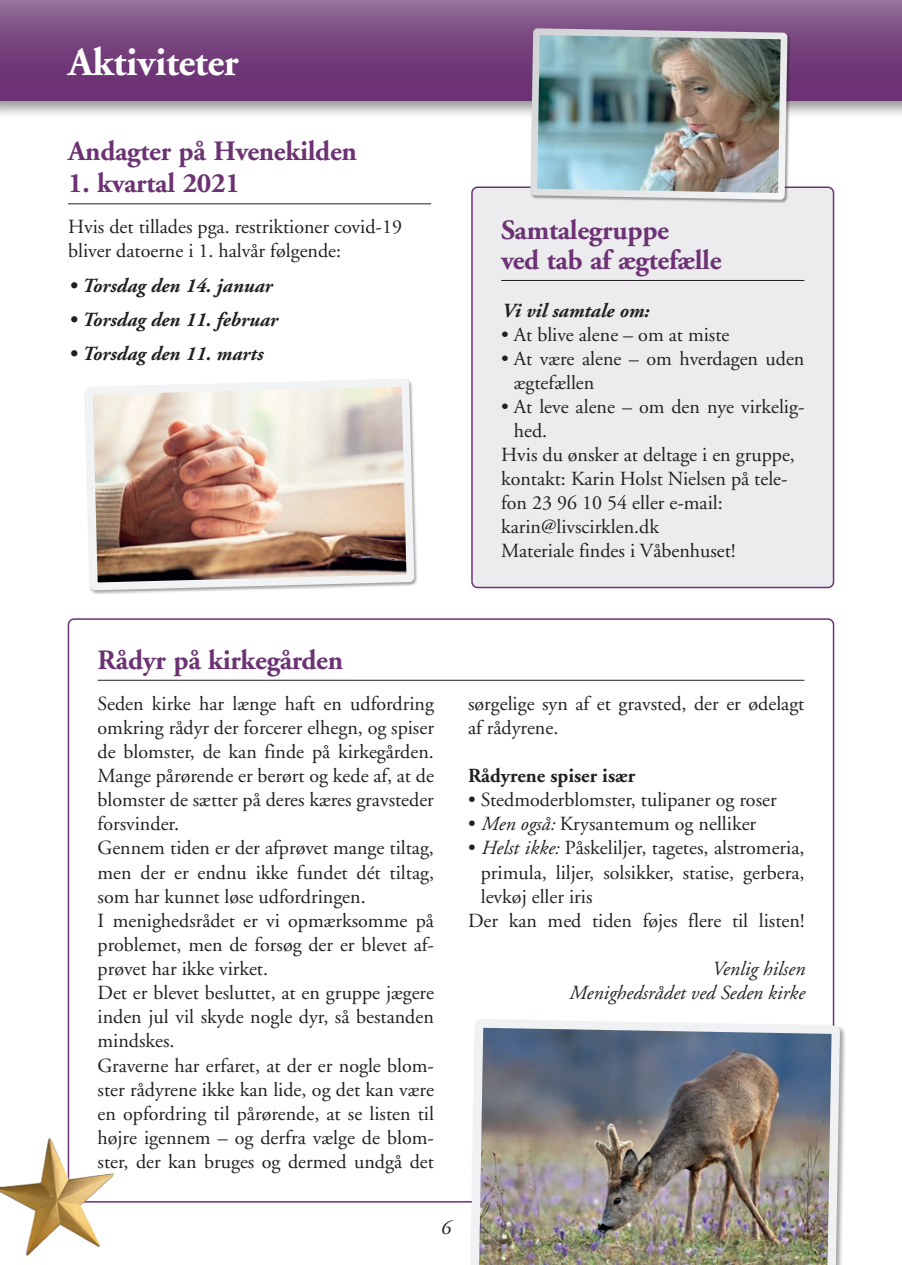
<style>
.page{position:relative;width:902px;height:1265px;background:#fff}
.page>*{position:absolute;margin:0;border:0;box-sizing:border-box;transform-origin:0 0}
.t1{font:700 40px "Adobe Garamond";letter-spacing:-.01em;color:#fff}
.t2{font:700 28px/30px "Adobe Garamond";letter-spacing:-.01em;color:#6c3274}
.t3{font:20px/24.2px "Adobe Garamond";color:#231f20}
.t4{font:italic 700 20px "Adobe Garamond";color:#231f20}
.t5{font:italic 20px/24.2px "Adobe Garamond";color:#231f20;text-align:right}
.t6{font:700 20px "Adobe Garamond";color:#231f20}
.s1{font-style:italic}
</style>
<div class="page">
<div style="left:0;top:0;width:901px;height:118px;background:#231f20;opacity:.5"></div>
<div style="left:0;top:0;width:901px;height:101px;background:linear-gradient(to bottom,#8c6692,#65266d)"></div>
<hr style="left:68px;top:203px;width:363px;height:1px;background:#231f20">
<hr style="left:98px;top:680px;width:706px;height:1px;background:#231f20">
<div style="left:84px;top:378px;width:334px;height:216px;background:#231f20;opacity:.4"></div>
<img style="left:84px;top:382px;width:334px;height:204px">
<svg style="left:527px;top:0;width:263px;height:77px;background:#8e889b"></svg>
<img style="left:466px;top:77px;width:378px;height:1187px">
<img style="left:0;top:1123px;width:145px;height:133px">
<h1 class="t1" style="left:68px;top:40px;width:172px">Aktiviteter</h1>
<h2 class="t2" style="left:68px;top:137px;width:290px">Andagter på Hvenekilden</h2>
<h2 class="t2" style="left:68px;top:169px;width:173px">1. kvartal 2021</h2>
<p class="t3" style="left:68px;top:215px;width:335px">Hvis det tillades pga. restriktioner covid-19 bliver datoerne i 1. halvår følgende:</p>
<p class="t4" style="left:68px;top:274px;width:205px">• Torsdag den 14. januar</p>
<p class="t4" style="left:68px;top:308px;width:211px">• Torsdag den 11. februar</p>
<p class="t4" style="left:68px;top:342px;width:196px">• Torsdag den 11. marts</p>
<h2 class="t2" style="left:501px;top:215px;width:222px">Samtalegruppe<br>ved tab af ægtefælle</h2>
<p class="t4" style="left:501px;top:299px;width:149px">Vi vil samtale om:</p>
<p class="t3" style="left:501px;top:323px;width:230px">• At blive alene – om at miste</p>
<p class="t3" style="left:514px;top:347px;width:292px;text-indent:-13px">• At være alene – om hverdagen uden ægtefællen</p>
<p class="t3" style="left:501px;top:395px;width:305px">• At leve alene – om den nye virkelig-</p>
<p class="t3" style="left:514px;top:419px;width:35px">hed.</p>
<p class="t3" style="left:501px;top:443px;width:295px">Hvis du ønsker at deltage i en gruppe,</p>
<p class="t3" style="left:501px;top:467px;width:288px">kontakt: Karin Holst Nielsen på tele-</p>
<p class="t3" style="left:501px;top:491px;width:223px">fon 23 96 10 54 eller e-mail:</p>
<p class="t3" style="left:501px;top:515px;width:159px">karin@livscirklen.dk</p>
<p class="t3" style="left:501px;top:539px;width:236px">Materiale findes i Våbenhuset!</p>
<h2 class="t2" style="left:98px;top:645px;width:247px">Rådyr på kirkegården</h2>
<p class="t3" style="left:98px;top:691px;width:338px">Seden kirke har længe haft en udfordring omkring rådyr der forcerer elhegn, og spiser de blomster, de kan finde på kirkegården.<br>Mange pårørende er berørt og kede af, at de blomster de sætter på deres kæres gravsteder forsvinder.<br>Gennem tiden er der afprøvet mange tiltag, men der er endnu ikke fundet dét tiltag, som har kunnet løse udfordringen.<br>I menighedsrådet er vi opmærksomme på problemet, men de forsøg der er blevet af&shy;prøvet har ikke virket.<br>Det er blevet besluttet, at en gruppe jægere inden jul vil skyde nogle dyr, så bestanden mindskes.<br>Graverne har erfaret, at der er nogle blom&shy;ster rådyrene ikke kan lide, og det kan være en opfordring til pårørende, at se listen til højre igennem – og derfra vælge de blom&shy;ster, der kan bruges og dermed undgå det</p>
<p class="t3" style="left:468px;top:692px;width:338px">sørgelige syn af et gravsted, der er ødelagt af rådyrene.</p>
<p class="t6" style="left:468px;top:764px;width:169px">Rådyrene spiser især</p>
<p class="t3" style="left:468px;top:788px;width:310px">• Stedmoderblomster, tulipaner og roser</p>
<p class="t3" style="left:468px;top:812px;width:290px">• <span class="s1">Men også:</span> Krysantemum og nelliker</p>
<p class="t3" style="left:468px;top:836px;width:338px">• <span class="s1">Helst ikke:</span> Påskeliljer, tagetes, alstromeria,</p>
<p class="t3" style="left:480px;top:860px;width:325px">primula, liljer, solsikker, statise, gerbera,</p>
<p class="t3" style="left:480px;top:884px;width:113px">levkøj eller iris</p>
<p class="t3" style="left:468px;top:908px;width:338px">Der kan med tiden føjes flere til listen!</p>
<p class="t5" style="left:568px;top:957px;width:237px">Venlig hilsen<br>Menighedsrådet ved Seden kirke</p>
<p class="t5" style="left:440px;top:1215px;width:11px">6</p>
</div>
